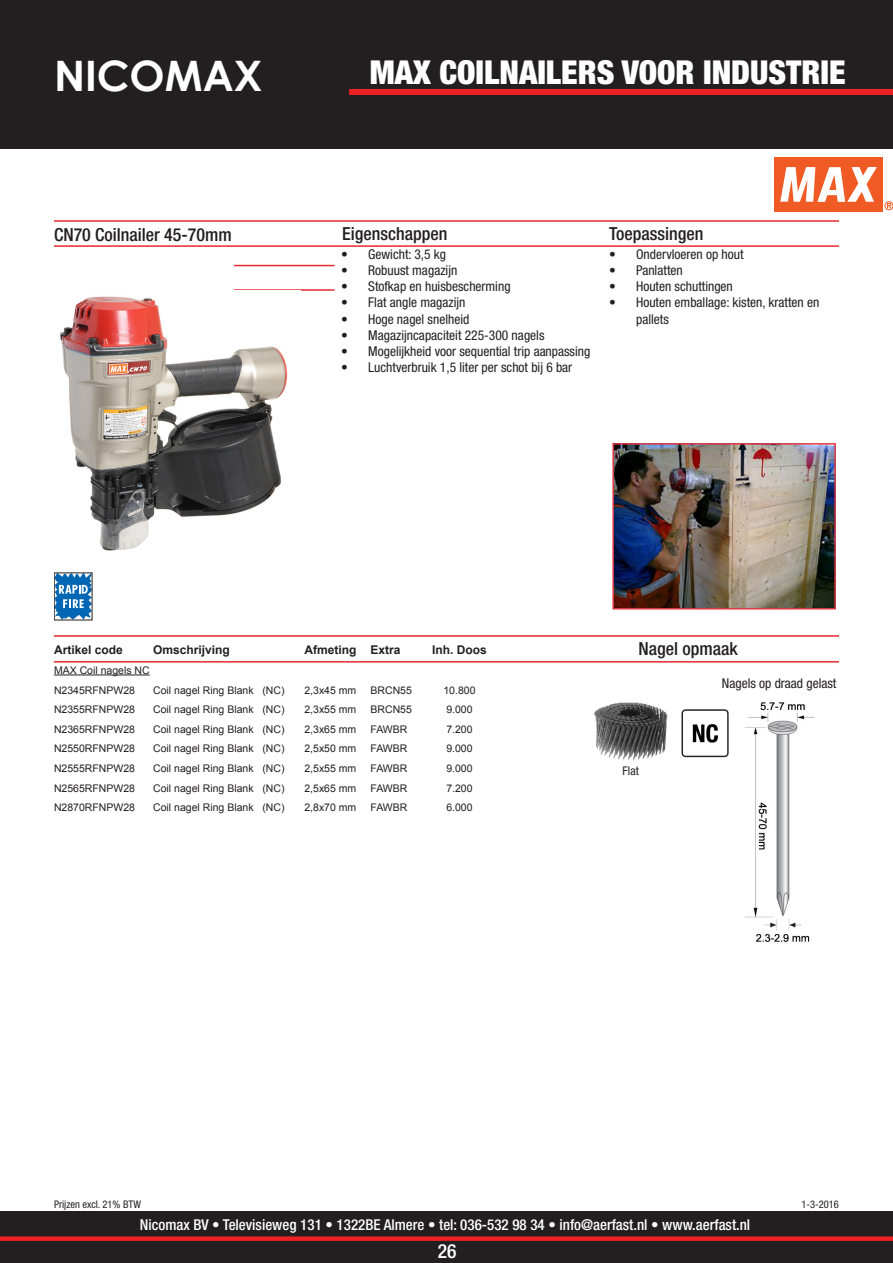
<style>
.page{position:relative;width:893px;height:1263px;background:#fff}
.page>*{position:absolute;margin:0;border:0;box-sizing:border-box;transform-origin:0 0}
.t1{font:700 42px "Century Gothic";color:#fff}
.t2{font:900 condensed 33px "Helvetica Neue";color:#fff}
.t3{font:500 condensed 19.5px "Helvetica Neue";color:#fff}
.t4{font:500 condensed 18px "Helvetica Neue";color:#231f20}
.t5{font:500 condensed 15px "Helvetica Neue";color:#fff}
.Standaard{font:condensed 13.5px/16.2px "Helvetica Neue";color:#231f20}
.t6{font:700 12px "Arial";color:#231f20}
.t7{font:condensed 12px "Helvetica Neue";color:#231f20}
.t8{font:10.5px "Arial";color:#231f20}
.t9{font:condensed 10.5px "Helvetica Neue";color:#231f20}
</style>
<div class="page">
<div style="left:0;top:1212px;width:893px;height:51px;background:#231f20"></div>
<div style="left:0;top:1236px;width:893px;height:5px;background:#eb2125"></div>
<div style="left:0;top:0;width:893px;height:149px;background:#231f20"></div>
<div style="left:349px;top:89px;width:544px;height:6px;background:#eb2125"></div>
<div style="left:774px;top:157px;width:108px;height:54px;background:#f05a24"></div>
<svg style="left:780px;top:167px;width:97px;height:35px"></svg>
<div style="left:885px;top:202px;width:8px;height:8px;border:1px solid #f05a24;border-radius:50%"></div>
<svg style="left:887px;top:203px;width:4px;height:5px"></svg>
<hr style="left:54px;top:220px;width:785px;height:2px;background:#e72a2d">
<hr style="left:54px;top:245px;width:785px;height:2px;background:#e72a2d">
<hr style="left:54px;top:635px;width:785px;height:2px;background:#e72a2d">
<hr style="left:54px;top:661px;width:785px;height:1px;background:#e72a2d">
<hr style="left:234px;top:289px;width:100px;height:2px;background:#e72a2d">
<hr style="left:234px;top:265px;width:100px;height:1px;background:#e72a2d">
<img style="left:594px;top:702px;width:74px;height:59px">
<img style="left:60px;top:296px;width:228px;height:255px">
<img style="left:615px;top:446px;width:218px;height:160px">
<div style="left:612px;top:443px;width:224px;height:166px;border:2px solid #dd3844"></div>
<img style="left:745px;top:702px;width:69px;height:240px">
<svg style="left:56px;top:575px;width:34px;height:43px"></svg>
<div style="left:54px;top:573px;width:38px;height:47px;border:1px solid #231f20"></div>
<img style="left:681px;top:709px;width:48px;height:49px">
<hr style="left:54px;top:674px;width:96px;height:1px;background:#231f20">
<h1 class="t1" style="left:54px;top:44px;width:210px">NICOMAX</h1>
<p class="t2" style="left:370px;top:51px;width:477px">MAX COILNAILERS VOOR INDUSTRIE</p>
<p class="t4" style="left:54px;top:224px;width:179px">CN70 Coilnailer 45-70mm</p>
<h3 class="t4" style="left:342px;top:223px;width:107px">Eigenschappen</h3>
<h3 class="t4" style="left:609px;top:223px;width:96px">Toepassingen</h3>
<p class="Standaard" style="left:341px;top:246px;width:106px">• Gewicht: 3,5 kg</p>
<p class="Standaard" style="left:341px;top:262px;width:118px">• Robuust magazijn</p>
<p class="Standaard" style="left:341px;top:278px;width:171px">• Stofkap en huisbescherming</p>
<p class="Standaard" style="left:341px;top:294px;width:126px">• Flat angle magazijn</p>
<p class="Standaard" style="left:341px;top:311px;width:130px">• Hoge nagel snelheid</p>
<p class="Standaard" style="left:341px;top:327px;width:205px">• Magazijncapaciteit 225-300 nagels</p>
<p class="Standaard" style="left:341px;top:343px;width:251px">• Mogelijkheid voor sequential trip aanpassing</p>
<p class="Standaard" style="left:341px;top:359px;width:233px">• Luchtverbruik 1,5 liter per schot bij 6 bar</p>
<p class="Standaard" style="left:609px;top:246px;width:136px">• Ondervloeren op hout</p>
<p class="Standaard" style="left:609px;top:262px;width:75px">• Panlatten</p>
<p class="Standaard" style="left:609px;top:278px;width:125px">• Houten schuttingen</p>
<p class="Standaard" style="left:636px;top:294px;width:185px;text-indent:-27px">• Houten emballage: kisten, kratten en pallets</p>
<p class="t6" style="left:54px;top:642px;width:70px">Artikel code</p>
<p class="t6" style="left:153px;top:642px;width:78px">Omschrijving</p>
<p class="t6" style="left:304px;top:642px;width:53px">Afmeting</p>
<p class="t6" style="left:370px;top:642px;width:32px">Extra</p>
<p class="t6" style="left:432px;top:642px;width:56px">Inh. Doos</p>
<p class="t8" style="left:54px;top:663px;width:97px">MAX Coil nagels NC</p>
<p class="t8" style="left:54px;top:683px;width:83px">N2345RFNPW28</p>
<p class="t8" style="left:153px;top:683px;width:133px">Coil nagel Ring Blank (NC)</p>
<p class="t8" style="left:304px;top:683px;width:53px">2,3x45 mm</p>
<p class="t8" style="left:370px;top:683px;width:43px">BRCN55</p>
<p class="t8" style="left:443px;top:683px;width:34px">10.800</p>
<p class="t8" style="left:54px;top:702px;width:83px">N2355RFNPW28</p>
<p class="t8" style="left:153px;top:702px;width:133px">Coil nagel Ring Blank (NC)</p>
<p class="t8" style="left:304px;top:702px;width:53px">2,3x55 mm</p>
<p class="t8" style="left:370px;top:702px;width:43px">BRCN55</p>
<p class="t8" style="left:446px;top:702px;width:28px">9.000</p>
<p class="t8" style="left:54px;top:722px;width:83px">N2365RFNPW28</p>
<p class="t8" style="left:153px;top:722px;width:133px">Coil nagel Ring Blank (NC)</p>
<p class="t8" style="left:304px;top:722px;width:53px">2,3x65 mm</p>
<p class="t8" style="left:370px;top:722px;width:38px">FAWBR</p>
<p class="t8" style="left:446px;top:722px;width:28px">7.200</p>
<p class="t8" style="left:54px;top:742px;width:83px">N2550RFNPW28</p>
<p class="t8" style="left:153px;top:742px;width:133px">Coil nagel Ring Blank (NC)</p>
<p class="t8" style="left:304px;top:742px;width:53px">2,5x50 mm</p>
<p class="t8" style="left:370px;top:742px;width:38px">FAWBR</p>
<p class="t8" style="left:446px;top:742px;width:28px">9.000</p>
<p class="t8" style="left:54px;top:761px;width:83px">N2555RFNPW28</p>
<p class="t8" style="left:153px;top:761px;width:133px">Coil nagel Ring Blank (NC)</p>
<p class="t8" style="left:304px;top:761px;width:53px">2,5x55 mm</p>
<p class="t8" style="left:370px;top:761px;width:38px">FAWBR</p>
<p class="t8" style="left:446px;top:761px;width:28px">9.000</p>
<p class="t8" style="left:54px;top:781px;width:83px">N2565RFNPW28</p>
<p class="t8" style="left:153px;top:781px;width:133px">Coil nagel Ring Blank (NC)</p>
<p class="t8" style="left:304px;top:781px;width:53px">2,5x65 mm</p>
<p class="t8" style="left:370px;top:781px;width:38px">FAWBR</p>
<p class="t8" style="left:446px;top:781px;width:28px">7.200</p>
<p class="t8" style="left:54px;top:801px;width:83px">N2870RFNPW28</p>
<p class="t8" style="left:153px;top:801px;width:133px">Coil nagel Ring Blank (NC)</p>
<p class="t8" style="left:304px;top:801px;width:53px">2,8x70 mm</p>
<p class="t8" style="left:370px;top:801px;width:38px">FAWBR</p>
<p class="t8" style="left:446px;top:801px;width:28px">6.000</p>
<h3 class="t4" style="left:638px;top:638px;width:101px">Nagel opmaak</h3>
<p class="t7" style="left:623px;top:764px;width:18px">Flat</p>
<p class="Standaard" style="left:722px;top:675px;width:116px">Nagels op draad gelast</p>
<p class="t9" style="left:54px;top:1198px;width:89px">Prijzen excl. 21% BTW</p>
<p class="t9" style="left:801px;top:1198px;width:39px">1-3-2016</p>
<p class="t3" style="left:438px;top:1239px;width:20px">26</p>
<h3 class="t5" style="left:140px;top:1215px;width:612px">Nicomax BV • Televisieweg 131 • 1322BE Almere • tel: 036-532 98 34 • info@aerfast.nl • www.aerfast.nl</h3>
</div>
